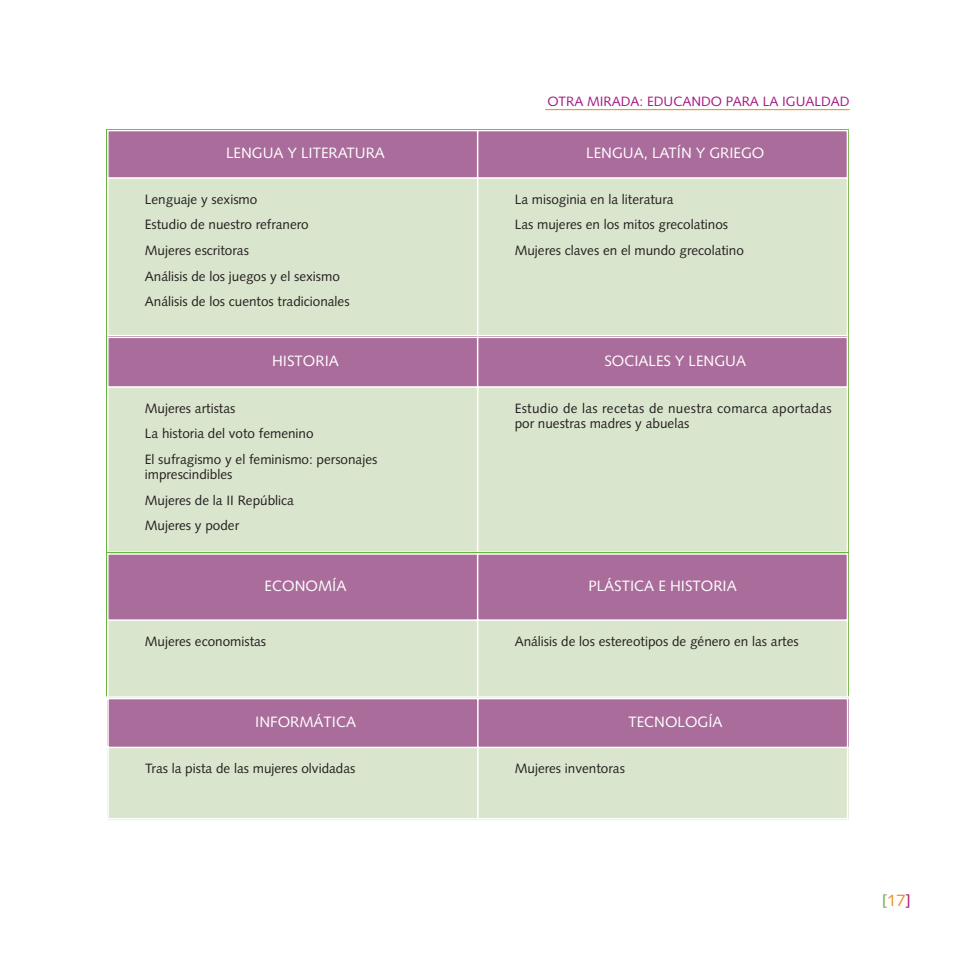
<style>
.page{position:relative;width:978px;height:978px;background:#fff}
.page>*{position:absolute;margin:0;border:0;box-sizing:border-box;transform-origin:0 0}
.t1{font:16.5px "Syntax";color:#ef8e1e}
.t2{font:15px "Syntax";color:#fff}
.t3{font:13.5px/25.7px "Syntax";color:#231f1f}
.t4{font:13.5px/15px "Syntax";letter-spacing:.02em;color:#231f1f}
.t5{font:13.5px "Syntax";color:#a31982}
.s1{color:#6cb13e}
.s2{color:#a31982}
</style>
<div class="page">
<hr style="left:545px;top:109px;width:305px;height:1px;background:#ef8e1e">
<div style="left:107px;top:130px;width:371px;height:48px;background:#a96c9b"></div>
<div style="left:478px;top:130px;width:370px;height:48px;background:#a96c9b"></div>
<div style="left:107px;top:178px;width:371px;height:158px;background:#dae5cd"></div>
<div style="left:478px;top:178px;width:370px;height:158px;background:#dae5cd"></div>
<hr style="left:107px;top:130px;width:2px;height:206px;background:#fff">
<hr style="left:477px;top:130px;width:1px;height:206px;background:#fff">
<hr style="left:847px;top:130px;width:1px;height:206px;background:#fff">
<hr style="left:107px;top:130px;width:741px;height:1px;background:#fff">
<hr style="left:107px;top:177px;width:741px;height:2px;background:#fff">
<div style="left:107px;top:337px;width:371px;height:50px;background:#a96c9b"></div>
<div style="left:478px;top:337px;width:370px;height:50px;background:#a96c9b"></div>
<div style="left:107px;top:387px;width:371px;height:166px;background:#dae5cd"></div>
<div style="left:478px;top:387px;width:370px;height:166px;background:#dae5cd"></div>
<hr style="left:107px;top:337px;width:2px;height:216px;background:#fff">
<hr style="left:477px;top:337px;width:1px;height:216px;background:#fff">
<hr style="left:847px;top:337px;width:1px;height:216px;background:#fff">
<hr style="left:107px;top:337px;width:741px;height:1px;background:#fff">
<hr style="left:107px;top:386px;width:741px;height:2px;background:#fff">
<div style="left:107px;top:553px;width:371px;height:67px;background:#a96c9b"></div>
<div style="left:478px;top:553px;width:370px;height:67px;background:#a96c9b"></div>
<div style="left:107px;top:620px;width:371px;height:79px;background:#dae5cd"></div>
<div style="left:478px;top:620px;width:370px;height:79px;background:#dae5cd"></div>
<hr style="left:107px;top:553px;width:2px;height:146px;background:#fff">
<hr style="left:477px;top:553px;width:1px;height:146px;background:#fff">
<hr style="left:847px;top:553px;width:1px;height:146px;background:#fff">
<hr style="left:107px;top:553px;width:741px;height:2px;background:#fff">
<hr style="left:107px;top:619px;width:741px;height:2px;background:#fff">
<div style="left:106px;top:696px;width:744px;height:125px;border:2px solid #fff"></div>
<div style="left:107px;top:698px;width:371px;height:49px;background:#a96c9b"></div>
<div style="left:478px;top:698px;width:370px;height:49px;background:#a96c9b"></div>
<div style="left:107px;top:747px;width:371px;height:72px;background:#dae5cd"></div>
<div style="left:478px;top:747px;width:370px;height:72px;background:#dae5cd"></div>
<hr style="left:107px;top:698px;width:2px;height:121px;background:#fff">
<hr style="left:477px;top:698px;width:2px;height:121px;background:#fff">
<hr style="left:847px;top:698px;width:1px;height:121px;background:#fff">
<hr style="left:107px;top:698px;width:741px;height:1px;background:#fff">
<hr style="left:107px;top:747px;width:741px;height:1px;background:#fff">
<hr style="left:107px;top:818px;width:741px;height:1px;background:#fff">
<p class="t5" style="left:547px;top:96px;width:304px">OTRA MIRADA: EDUCANDO PARA LA IGUALDAD</p>
<p class="t2" style="left:226px;top:147px;width:160px">LENGUA Y LITERATURA</p>
<p class="t2" style="left:586px;top:147px;width:180px">LENGUA, LATÍN Y GRIEGO</p>
<p class="t3" style="left:145px;top:188px;width:206px">Lenguaje y sexismo<br>Estudio de nuestro refranero<br>Mujeres escritoras<br>Análisis de los juegos y el sexismo<br>Análisis de los cuentos tradicionales</p>
<p class="t3" style="left:515px;top:188px;width:231px">La misoginia en la literatura<br>Las mujeres en los mitos grecolatinos<br>Mujeres claves en el mundo grecolatino</p>
<p class="t2" style="left:272px;top:355px;width:68px">HISTORIA</p>
<p class="t2" style="left:604px;top:355px;width:143px">SOCIALES Y LENGUA</p>
<p class="t3" style="left:145px;top:397px;width:234px">Mujeres artistas<br>La historia del voto femenino<br>El sufragismo y el feminismo: personajes</p>
<p class="t3" style="left:145px;top:463px;width:151px">imprescindibles<br>Mujeres de la II República<br>Mujeres y poder</p>
<p class="t4" style="left:515px;top:402px;width:318px">Estudio de las recetas de nuestra comarca aportadas por nuestras madres y abuelas</p>
<p class="t2" style="left:265px;top:580px;width:83px">ECONOMÍA</p>
<p class="t2" style="left:588px;top:580px;width:150px">PLÁSTICA E HISTORIA</p>
<p class="t3" style="left:145px;top:630px;width:123px">Mujeres economistas</p>
<p class="t3" style="left:515px;top:630px;width:286px">Análisis de los estereotipos de género en las artes</p>
<p class="t2" style="left:255px;top:715px;width:102px">INFORMÁTICA</p>
<p class="t2" style="left:628px;top:715px;width:96px">TECNOLOGÍA</p>
<p class="t3" style="left:145px;top:757px;width:212px">Tras la pista de las mujeres olvidadas</p>
<p class="t3" style="left:515px;top:757px;width:112px">Mujeres inventoras</p>
<p class="t1" style="left:882px;top:894px;width:31px"><span class="s1">[</span>17<span class="s2">]</span></p>
</div>
